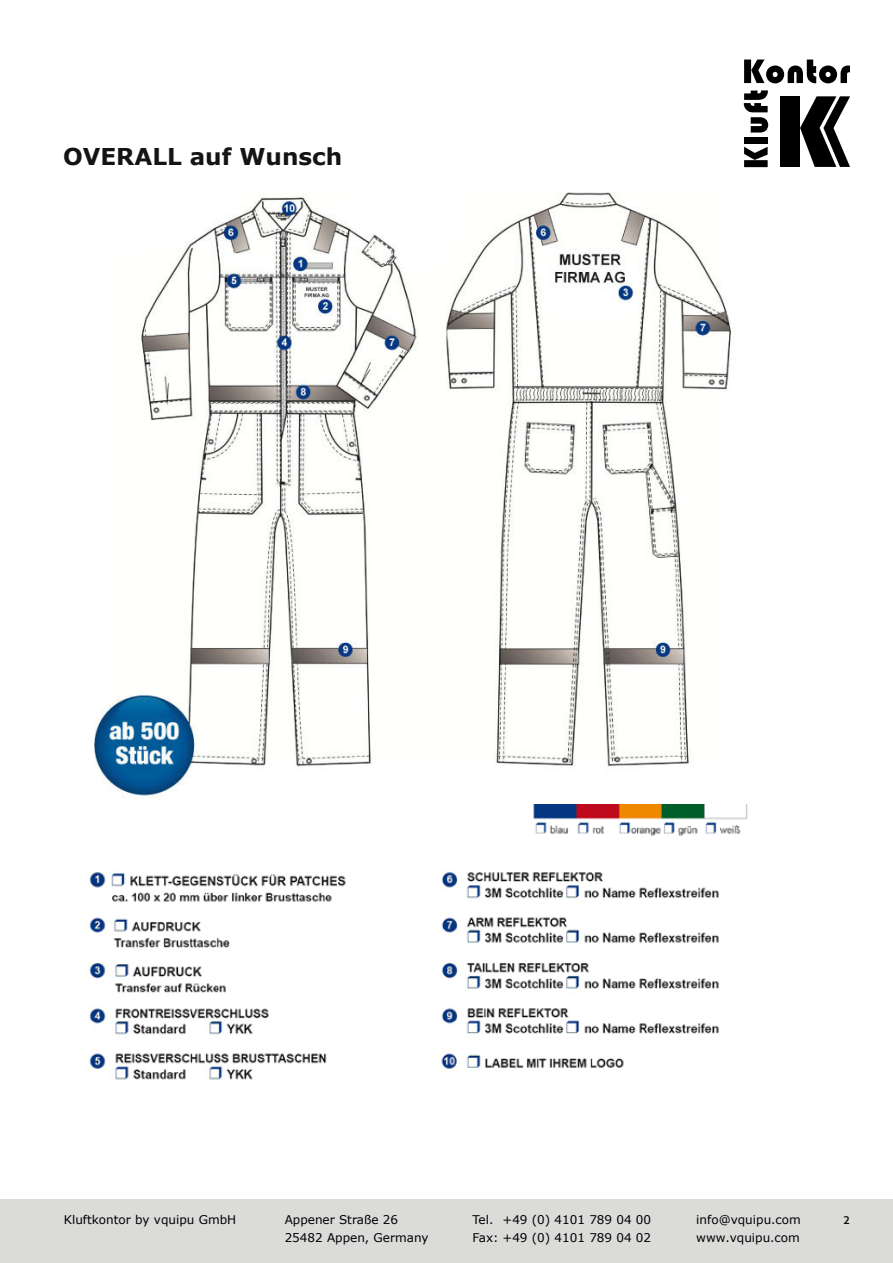
<style>
.page{position:relative;width:893px;height:1263px;background:#fff}
.page>*{position:absolute;margin:0;border:0;box-sizing:border-box;transform-origin:0 0}
.t1{font:700 23.1px "Verdana";color:#161413}
.t2{font:12px/18px "Verdana";color:#000}
.t3{font:12px "Aller";color:#000}
</style>
<div class="page">
<svg style="left:744px;top:147px;width:24px;height:20px"></svg>
<div style="left:744px;top:137px;width:24px;height:7px;background:#000"></div>
<svg style="left:744px;top:90px;width:24px;height:43px"></svg>
<div style="left:780px;top:96px;width:19px;height:71px;background:#000"></div>
<svg style="left:744px;top:60px;width:106px;height:23px"></svg>
<svg style="left:800px;top:96px;width:50px;height:71px"></svg>
<div style="left:0;top:1199px;width:893px;height:64px;background:#dbdbda"></div>
<img style="left:533px;top:804px;width:215px;height:32px">
<img style="left:95px;top:192px;width:636px;height:607px">
<img style="left:89px;top:872px;width:630px;height:208px">
<h1 class="t1" style="left:63px;top:140px;width:281px">OVERALL auf Wunsch</h1>
<p class="t2" style="left:64px;top:1211px;width:174px">Kluftkontor by vquipu GmbH</p>
<p class="t2" style="left:285px;top:1211px;width:115px">Appener Straße 26</p>
<p class="t3" style="left:843px;top:1212px;width:9px">2</p>
<p class="t2" style="left:285px;top:1229px;width:145px">25482 Appen, Germany</p>
<p class="t2" style="left:472px;top:1211px;width:180px">Tel. +49 (0) 4101 789 04 00<br>Fax: +49 (0) 4101 789 04 02</p>
<p class="t2" style="left:696px;top:1211px;width:106px">info@vquipu.com www.vquipu.com</p>
</div>
